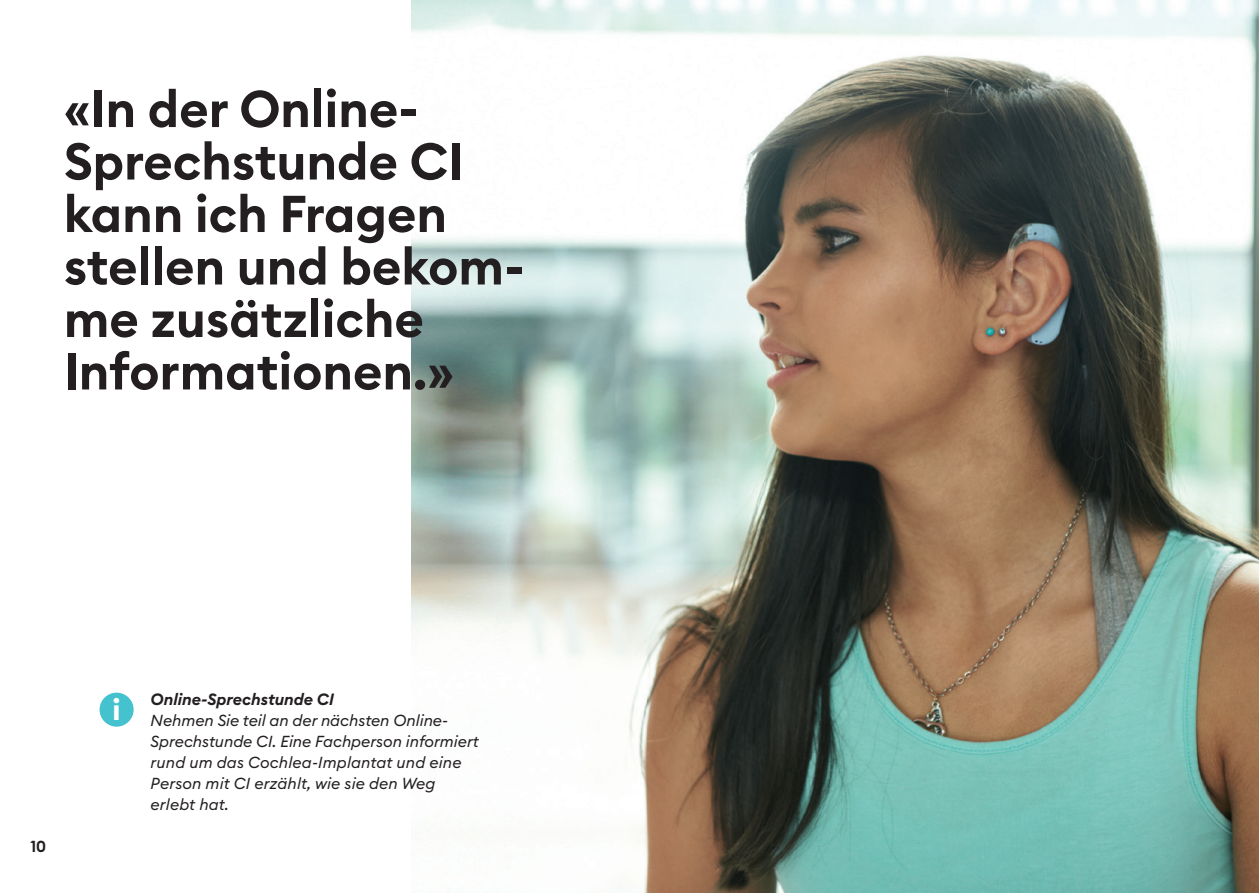
<style>
.page{position:relative;width:1259px;height:893px;background:#fff}
.page>*{position:absolute;margin:0;border:0;box-sizing:border-box;transform-origin:0 0}
.t1{font:600 51px/52.5px "Euclid Circular B";color:#231f20}
.t2{font:700 29.4px "Euclid Circular B";color:#fff}
.t3{font:italic 600 16.2px "Euclid Circular B";color:#231f20}
.t4{font:italic 15.75px/21px "Euclid Circular B";color:#231f20}
.t5{font:600 15.75px "Euclid Circular B";color:#231f20}
</style>
<div class="page">
<div style="left:100px;top:693px;width:34px;height:34px;background:#44c2ce;border-radius:50%"></div>
<img style="left:411px;top:0;width:848px;height:893px">
<h1 class="t1" style="left:64px;top:83px;width:462px">«In der Online-<br>Sprechstunde CI kann ich Fragen stellen und bekom&shy;me zusätzliche<br>Informationen.»</h1>
<p class="t5" style="left:30px;top:836px;width:17px">10</p>
<h2 class="t2" style="left:113px;top:690px;width:10px">i</h2>
<p class="t3" style="left:151px;top:688px;width:185px">Online-Sprechstunde CI</p>
<p class="t4" style="left:151px;top:709px;width:330px">Nehmen Sie teil an der nächsten Online-Sprechstunde CI. Eine Fachperson informiert rund um das Cochlea-Implantat und eine Person mit CI erzählt, wie sie den Weg erlebt hat.</p>
</div>
